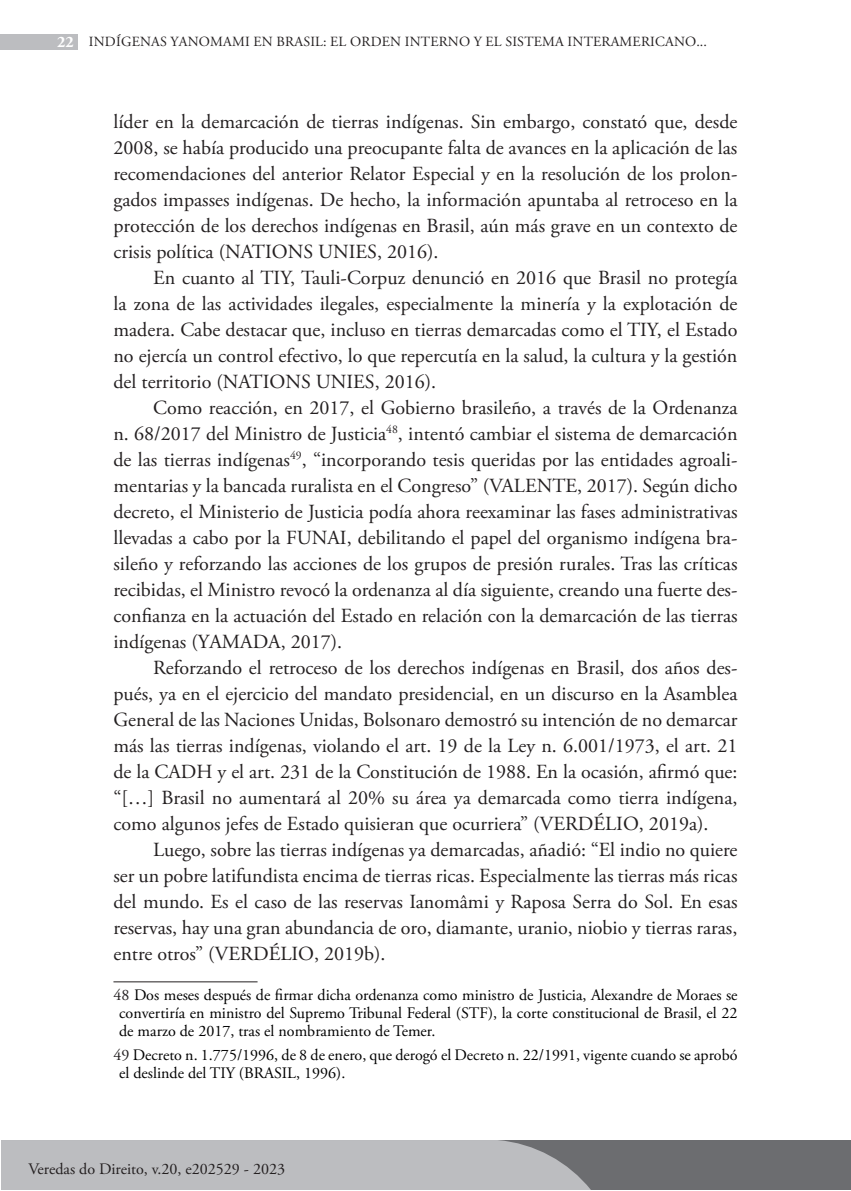
<style>
.page{position:relative;width:851px;height:1191px;background:#fff}
.page>*{position:absolute;margin:0;border:0;box-sizing:border-box;transform-origin:0 0}
.t1{font:20px/26px "Adobe Garamond Pro";color:#231f20;text-align:justify}
.t2{font:16px/18px "Adobe Garamond Pro";color:#000001;text-align:justify}
.t3{font:16px "Adobe Garamond Pro";color:#231f20}
.t4{font:14px "Adobe Garamond Pro";letter-spacing:.015em;color:#231f20}
.s1{font-weight:700;font-size:16px;color:#fff}
.s2{color:#231f20}
</style>
<div class="page">
<div style="left:1px;top:1140px;width:849px;height:50px;background:#6c6d70"></div>
<div style="left:0;top:34px;width:77px;height:16px;background:#bcbdc0"></div>
<div style="left:1px;top:1140px;width:590px;height:50px;background:#bcbdc0"></div>
<hr style="left:113px;top:981px;width:144px;height:1px;background:#231f20">
<p class="t4" style="left:57px;top:34px;width:651px"><span class="s1">22</span> INDÍGENAS YANOMAMI EN BRASIL: EL ORDEN INTERNO Y EL SISTEMA INTERAMERICANO...</p>
<p class="t1" style="left:113px;top:109px;width:625px">líder en la demarcación de tierras indígenas. Sin embargo, constató que, desde 2008, se había producido una preocupante falta de avances en la aplicación de las recomendaciones del anterior Relator Especial y en la resolución de los prolon&shy;gados impasses indígenas. De hecho, la información apuntaba al retroceso en la protección de los derechos indígenas en Brasil, aún más grave en un contexto de crisis política (NATIONS UNIES, 2016).</p>
<p class="t1" style="left:113px;top:265px;width:625px;text-indent:40px">En cuanto al TIY, Tauli-Corpuz denunció en 2016 que Brasil no protegía la zona de las actividades ilegales, especialmente la minería y la explotación de madera. Cabe destacar que, incluso en tierras demarcadas como el TIY, el Estado no ejercía un control efectivo, lo que repercutía en la salud, la cultura y la gestión del territorio (NATIONS UNIES, 2016).</p>
<p class="t1" style="left:113px;top:395px;width:625px;text-indent:40px">Como reacción, en 2017, el Gobierno brasileño, a través de la Ordenanza n. 68/2017 del Ministro de Justicia<sup>48</sup>, intentó cambiar el sistema de demarcación de las tierras indígenas<sup>49</sup>, “incorporando tesis queridas por las entidades agroali&shy;mentarias y la bancada ruralista en el Congreso” (VALENTE, 2017). Según dicho decreto, el Ministerio de Justicia podía ahora reexaminar las fases administrativas llevadas a cabo por la FUNAI, debilitando el papel del organismo indígena bra&shy;sileño y reforzando las acciones de los grupos de presión rurales. Tras las críticas recibidas, el Ministro revocó la ordenanza al día siguiente, creando una fuerte des&shy;confianza en la actuación del Estado en relación con la demarcación de las tierras indígenas (YAMADA, 2017).</p>
<p class="t1" style="left:113px;top:655px;width:625px;text-indent:40px">Reforzando el retroceso de los derechos indígenas en Brasil, dos años des&shy;pués, ya en el ejercicio del mandato presidencial, en un discurso en la Asamblea General de las Naciones Unidas, Bolsonaro demostró su intención de no demarcar más las tierras indígenas, violando el art. 19 de la Ley n. 6.001/1973, el art. 21 de la CADH y el art. 231 de la Constitución de 1988. En la ocasión, afirmó que: “[…] Brasil no aumentará al 20% su área ya demarcada como tierra indígena, como algunos jefes de Estado quisieran que ocurriera” (VERDÉLIO, 2019a).</p>
<p class="t1" style="left:113px;top:837px;width:625px;text-indent:40px">Luego, sobre las tierras indígenas ya demarcadas, añadió: “El indio no quiere ser un pobre latifundista encima de tierras ricas. Especialmente las tierras más ricas del mundo. Es el caso de las reservas Ianomâmi y Raposa Serra do Sol. En esas reservas, hay una gran abundancia de oro, diamante, uranio, niobio y tierras raras, entre otros” (VERDÉLIO, 2019b).</p>
<p class="t2" style="left:119px;top:986px;width:620px;text-indent:-6px"><span class="s2">48</span> Dos meses después de firmar dicha ordenanza como ministro de Justicia, Alexandre de Moraes se convertiría en ministro del Supremo Tribunal Federal (STF), la corte constitucional de Brasil, el 22 de marzo de 2017, tras el nombramiento de Temer.</p>
<p class="t2" style="left:119px;top:1046px;width:619px;text-indent:-6px"><span class="s2">49</span> Decreto n. 1.775/1996, de 8 de enero, que derogó el Decreto n. 22/1991, vigente cuando se aprobó el deslinde del TIY (BRASIL, 1996).</p>
<p class="t3" style="left:28px;top:1159px;width:258px">Veredas do Direito, v.20, e202529 - 2023</p>
</div>
